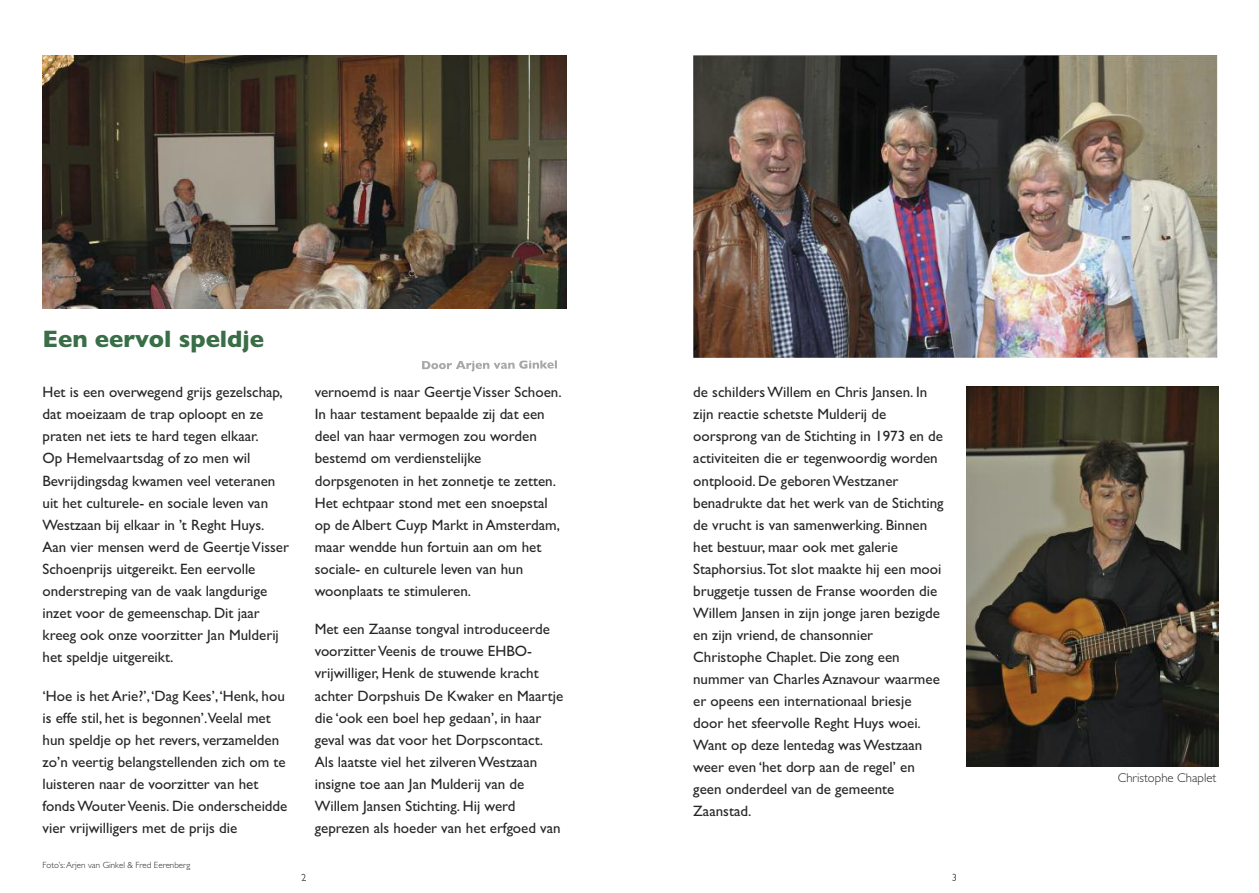
<style>
.page{position:relative;width:1259px;height:893px;background:#fff}
.page>*{position:absolute;margin:0;border:0;box-sizing:border-box;transform-origin:0 0}
.t1{font:700 24px "Gill Sans";color:#396e47}
.t2{font:15px/22px "Gill Sans";color:#272526}
.t3{font:300 12.75px "Gill Sans";color:#272526}
.t4{font:300 9px "Gill Sans";color:#272526}
</style>
<div class="page">
<svg style="left:952px;top:874px;width:4px;height:7px"></svg>
<svg style="left:301px;top:874px;width:5px;height:7px"></svg>
<img style="left:966px;top:387px;width:252px;height:380px">
<img style="left:693px;top:55px;width:524px;height:303px">
<img style="left:43px;top:55px;width:523px;height:253px">
<svg style="left:422px;top:361px;width:85px;height:11px"></svg>
<p class="t1" style="left:43px;top:325px;width:223px">Een eervol speldje</p>
<p class="t2" style="left:43px;top:381px;width:248px">Het is een overwegend grijs gezelschap, dat moeizaam de trap oploopt en ze praten net iets te hard tegen elkaar.<br>Op Hemelvaartsdag of zo men wil Bevrijdingsdag kwamen veel veteranen uit het culturele- en sociale leven van Westzaan bij elkaar in ’t Reght Huys.<br>Aan vier mensen werd de GeertjeVisser Schoenprijs uitgereikt. Een eervolle onderstreping van de vaak langdurige inzet voor de gemeenschap. Dit jaar kreeg ook onze voorzitter Jan Mulderij het speldje uitgereikt.</p>
<p class="t2" style="left:43px;top:684px;width:246px">‘Hoe is het Arie?’,‘Dag Kees’,‘Henk, hou is effe stil, het is begonnen’.Veelal met hun speldje op het revers, verzamelden zo’n veertig belangstellenden zich om te luisteren naar de voorzitter van het fondsWouterVeenis. Die onderscheidde vier vrijwilligers met de prijs die</p>
<p class="t4" style="left:43px;top:860px;width:149px">Foto’s:Arjen van Ginkel &amp; Fred Eerenberg</p>
<p class="t2" style="left:315px;top:381px;width:248px">vernoemd is naar GeertjeVisser Schoen.<br>In haar testament bepaalde zij dat een deel van haar vermogen zou worden bestemd om verdienstelijke dorpsgenoten in het zonnetje te zetten.<br>Het echtpaar stond met een snoepstal op de Albert Cuyp Markt in Amsterdam, maar wendde hun fortuin aan om het sociale- en culturele leven van hun woonplaats te stimuleren.</p>
<p class="t2" style="left:315px;top:618px;width:250px">Met een Zaanse tongval introduceerde voorzitterVeenis de trouwe EHBO&shy;vrijwilliger, Henk de stuwende kracht achter Dorpshuis De Kwaker en Maartje die ‘ook een boel hep gedaan’, in haar geval was dat voor het Dorpscontact.<br>Als laatste viel het zilverenWestzaan insigne toe aan Jan Mulderij van de Willem Jansen Stichting. Hij werd geprezen als hoeder van het erfgoed van</p>
<p class="t2" style="left:693px;top:381px;width:252px">de schildersWillem en Chris Jansen. In zijn reactie schetste Mulderij de oorsprong van de Stichting in 1973 en de activiteiten die er tegenwoordig worden ontplooid. De geborenWestzaner benadrukte dat het werk van de Stichting de vrucht is van samenwerking. Binnen het bestuur, maar ook met galerie Staphorsius.Tot slot maakte hij een mooi bruggetje tussen de Franse woorden die Willem Jansen in zijn jonge jaren bezigde en zijn vriend, de chansonnier Christophe Chaplet. Die zong een nummer van Charles Aznavour waarmee er opeens een internationaal briesje door het sfeervolle Reght Huys woei.<br>Want op deze lentedag wasWestzaan weer even ‘het dorp aan de regel’ en geen onderdeel van de gemeente Zaanstad.</p>
<p class="t3" style="left:1117px;top:770px;width:100px">Christophe Chaplet</p>
</div>
